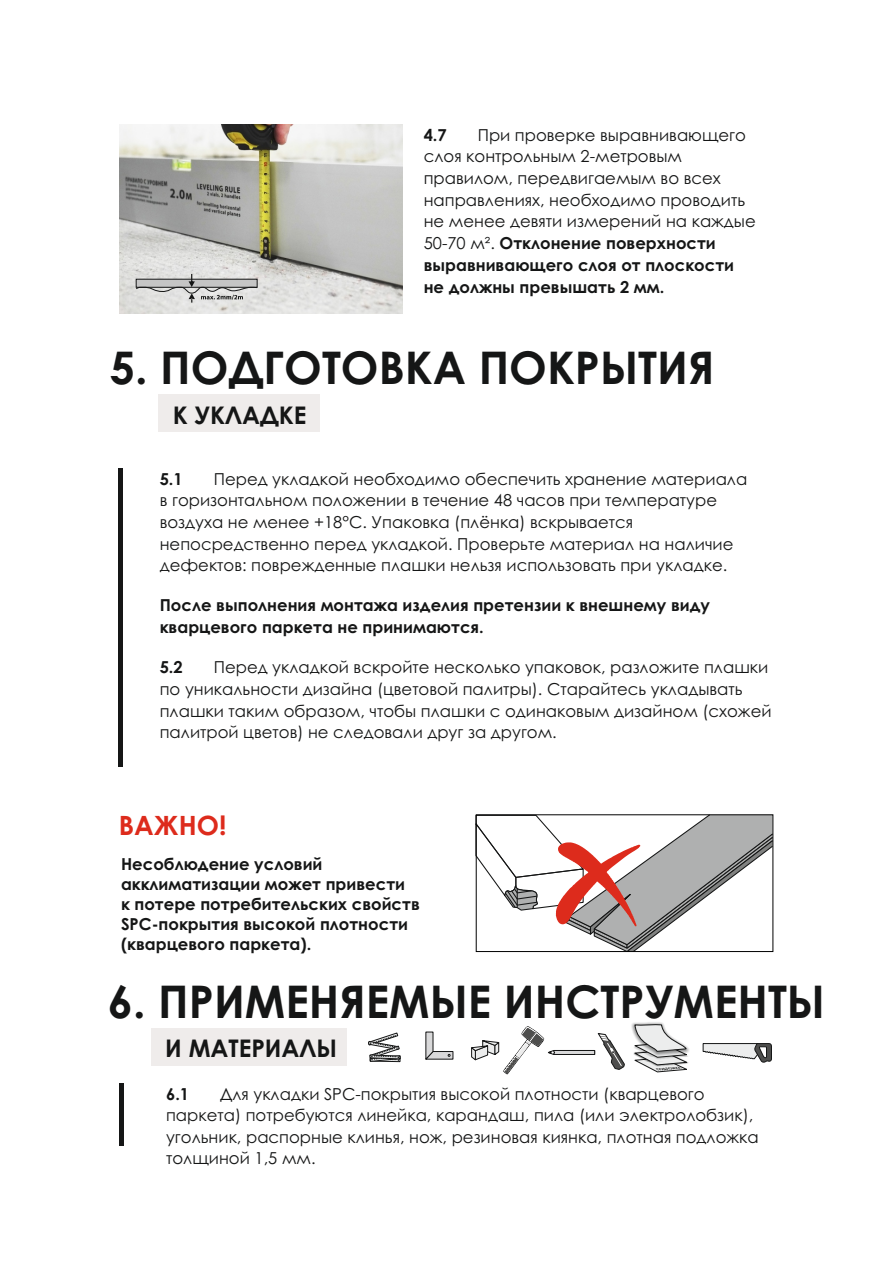
<style>
.page{position:relative;width:893px;height:1263px;background:#fff}
.page>*{position:absolute;margin:0;border:0;box-sizing:border-box;transform-origin:0 0}
.t1{font:700 45px "Century Gothic";color:#151616}
.t2{font:700 26.55px "Century Gothic";color:#dd2b1c}
.t3{font:700 24.3px "Century Gothic";color:#151616}
.t4{font:16.5px/21.6px "Century Gothic";color:#151616}
.t5{font:700 16.5px/20px "Century Gothic";color:#151616}
.s1{font-weight:700}
</style>
<div class="page">
<div style="left:118px;top:468px;width:5px;height:299px;background:#151616"></div>
<img style="left:119px;top:124px;width:283px;height:189px">
<svg style="left:135px;top:274px;width:123px;height:29px;background:#bfbfbe"></svg>
<div style="left:158px;top:394px;width:162px;height:38px;background:#efeceb"></div>
<svg style="left:475px;top:814px;width:299px;height:139px"></svg>
<div style="left:476px;top:814px;width:297px;height:138px;border:1px solid #000"></div>
<div style="left:151px;top:1028px;width:195px;height:38px;background:#efeceb"></div>
<div style="left:119px;top:1083px;width:5px;height:62px;background:#151616"></div>
<svg style="left:425px;top:1031px;width:29px;height:29px"></svg>
<svg style="left:702px;top:1043px;width:70px;height:20px"></svg>
<svg style="left:368px;top:1032px;width:33px;height:30px"></svg>
<svg style="left:471px;top:1026px;width:154px;height:48px"></svg>
<div style="left:630px;top:1021px;width:61px;height:35px;background:#151616;opacity:.49"></div>
<svg style="left:634px;top:1024px;width:56px;height:49px"></svg>
<p class="t5" style="left:424px;top:126px;width:25px">4.7</p>
<p class="t4" style="left:424px;top:125px;width:333px;text-indent:54px">При проверке выравнивающего слоя контрольным 2-метровым правилом, передвигаемым во всех направлениях, необходимо проводить не менее девяти измерений на каждые<br>50-70 м². <span class="s1">Отклонение поверхности выравнивающего слоя от плоскости не должны превышать 2 мм.</span></p>
<h1 class="t1" style="left:110px;top:350px;width:606px">5. ПОДГОТОВКА ПОКРЫТИЯ</h1>
<h3 class="t3" style="left:173px;top:405px;width:135px">К УКЛАДКЕ</h3>
<p class="t4" style="left:160px;top:469px;width:589px;text-indent:54px">Перед укладкой необходимо обеспечить хранение материала в горизонтальном положении в течение 48 часов при температуре воздуха не менее +18°C. Упаковка (плёнка) вскрывается непосредственно перед укладкой. Проверьте материал на наличие дефектов: поврежденные плашки нельзя использовать при укладке.</p>
<p class="t5" style="left:160px;top:596px;width:552px;line-height:22px">После выполнения монтажа изделия претензии к внешнему виду кварцевого паркета не принимаются.</p>
<p class="t5" style="left:160px;top:659px;width:25px">5.2</p>
<p class="t5" style="left:160px;top:470px;width:25px">5.1</p>
<p class="t4" style="left:160px;top:658px;width:613px;text-indent:54px">Перед укладкой вскройте несколько упаковок, разложите плашки по уникальности дизайна (цветовой палитры). Старайтесь укладывать плашки таким образом, чтобы плашки с одинаковым дизайном (схожей палитрой цветов) не следовали друг за другом.</p>
<h2 class="t2" style="left:119px;top:815px;width:109px">ВАЖНО!</h2>
<p class="t5" style="left:121px;top:856px;width:300px">Несоблюдение условий акклиматизации может привести<br>к потере потребительских свойств<br>SPC-покрытия высокой плотности (кварцевого паркета).</p>
<h1 class="t1" style="left:108px;top:984px;width:719px">6. ПРИМЕНЯЕМЫЕ ИНСТРУМЕНТЫ</h1>
<h3 class="t3" style="left:165px;top:1039px;width:173px">И МАТЕРИАЛЫ</h3>
<p class="t5" style="left:166px;top:1085px;width:25px">6.1</p>
<p class="t4" style="left:166px;top:1084px;width:594px;text-indent:54px">Для укладки SPC-покрытия высокой плотности (кварцевого паркета) потребуются линейка, карандаш, пила (или электролобзик), угольник, распорные клинья, нож, резиновая киянка, плотная подложка толщиной 1,5 мм.</p>
</div>
